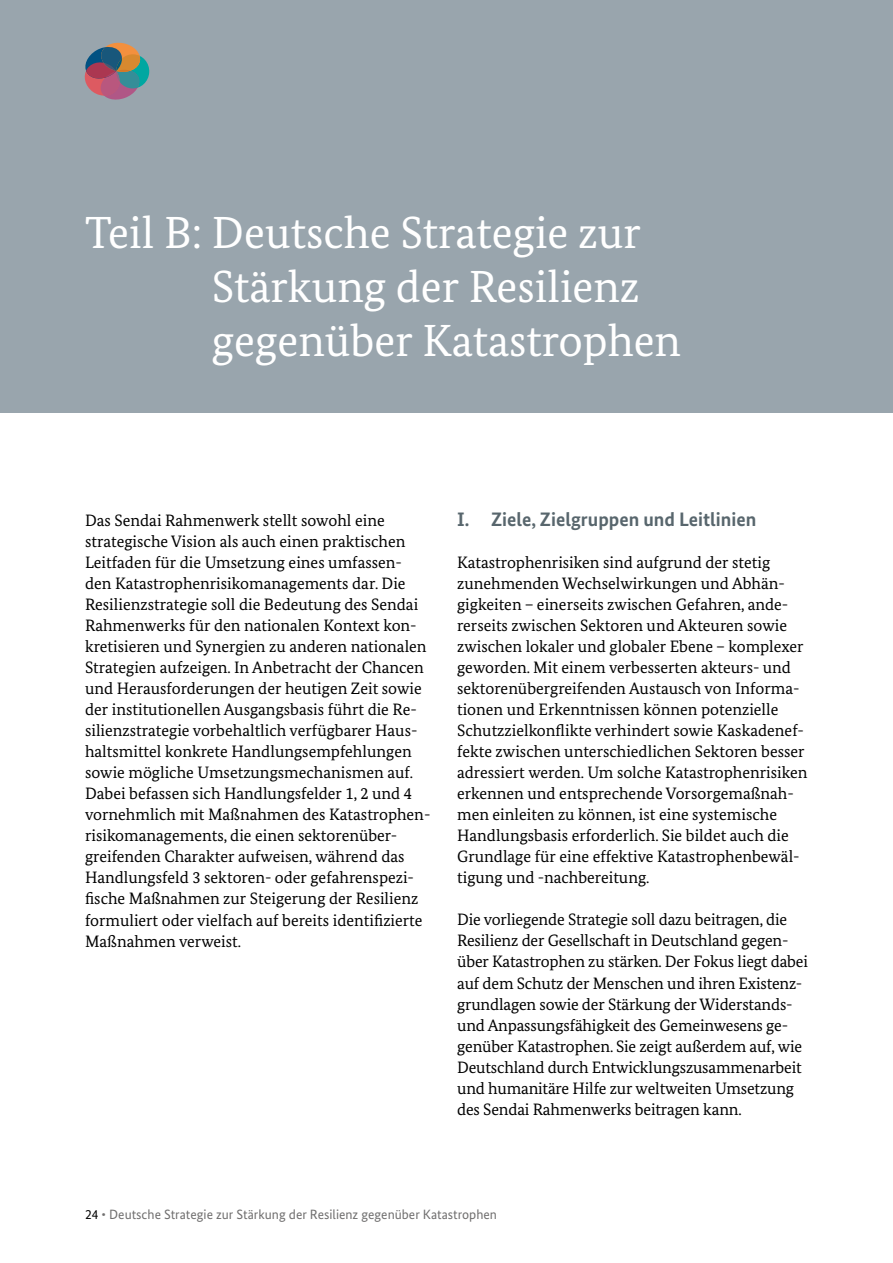
<style>
.page{position:relative;width:893px;height:1263px;background:#fff}
.page>*{position:absolute;margin:0;border:0;box-sizing:border-box;transform-origin:0 0}
.t1{font:45px/54px "Bundes Serif";color:#fff}
.t2{font:700 19.5px "Bundes Sans";color:#58666d}
.t3{font:16.5px/21px "Bundes Serif";color:#000}
.t4{font:13.5px "Bundes Sans";color:#706f6f}
.s1{color:#000}
</style>
<div class="page">
<div style="left:0;top:0;width:893px;height:412px;background:#99a5ad"></div>
<svg style="left:84px;top:42px;width:66px;height:58px"></svg>
<h2 class="t1" style="left:212px;top:205px;width:471px;text-indent:-127px">Teil B: Deutsche Strategie zur<br>Stärkung der Resilienz gegenüber Katastrophen</h2>
<p class="t3" style="left:85px;top:510px;width:347px">Das Sendai Rahmenwerk stellt sowohl eine strategische Vision als auch einen praktischen Leitfaden für die Umsetzung eines umfassen&shy;den Katastrophenrisikomanagements dar. Die Resilienzstrategie soll die Bedeutung des Sendai Rahmenwerks für den nationalen Kontext kon&shy;kretisieren und Synergien zu anderen nationalen Strategien aufzeigen. In Anbetracht der Chancen und Herausforderungen der heutigen Zeit sowie der institutionellen Ausgangsbasis führt die Re&shy;silienzstrategie vorbehaltlich verfügbarer Haus&shy;haltsmittel konkrete Handlungsempfehlungen sowie mögliche Umsetzungsmechanismen auf.<br>Dabei befassen sich Handlungsfelder 1, 2 und 4 vornehmlich mit Maßnahmen des Katastrophen&shy;risikomanagements, die einen sektorenüber&shy;greifenden Charakter aufweisen, während das Handlungsfeld 3 sektoren- oder gefahrenspezi&shy;fische Maßnahmen zur Steigerung der Resilienz formuliert oder vielfach auf bereits identifizierte Maßnahmen verweist.</p>
<h3 class="t2" style="left:457px;top:508px;width:301px">I. Ziele, Zielgruppen und Leitlinien</h3>
<p class="t3" style="left:457px;top:552px;width:352px">Katastrophenrisiken sind aufgrund der stetig zunehmenden Wechselwirkungen und Abhän&shy;gigkeiten – einerseits zwischen Gefahren, ande&shy;rerseits zwischen Sektoren und Akteuren sowie zwischen lokaler und globaler Ebene – komplexer geworden. Mit einem verbesserten akteurs- und sektorenübergreifenden Austausch von Informa&shy;tionen und Erkenntnissen können potenzielle Schutzzielkonflikte verhindert sowie Kaskadenef&shy;fekte zwischen unterschiedlichen Sektoren besser adressiert werden. Um solche Katastrophenrisiken erkennen und entsprechende Vorsorgemaßnah&shy;men einleiten zu können, ist eine systemische Handlungsbasis erforderlich. Sie bildet auch die Grundlage für eine effektive Katastrophenbewäl&shy;tigung und -nachbereitung.</p>
<p class="t3" style="left:457px;top:909px;width:352px">Die vorliegende Strategie soll dazu beitragen, die Resilienz der Gesellschaft in Deutschland gegen&shy;über Katastrophen zu stärken. Der Fokus liegt dabei auf dem Schutz der Menschen und ihren Existenz&shy;grundlagen sowie der Stärkung der Widerstands&shy;und Anpassungsfähigkeit des Gemeinwesens ge&shy;genüber Katastrophen. Sie zeigt außerdem auf, wie Deutschland durch Entwicklungszusammenarbeit und humanitäre Hilfe zur weltweiten Umsetzung des Sendai Rahmenwerks beitragen kann.</p>
<p class="t4" style="left:85px;top:1206px;width:413px"><span class="s1">24</span> • Deutsche Strategie zur Stärkung der Resilienz gegenüber Katastrophen</p>
</div>
